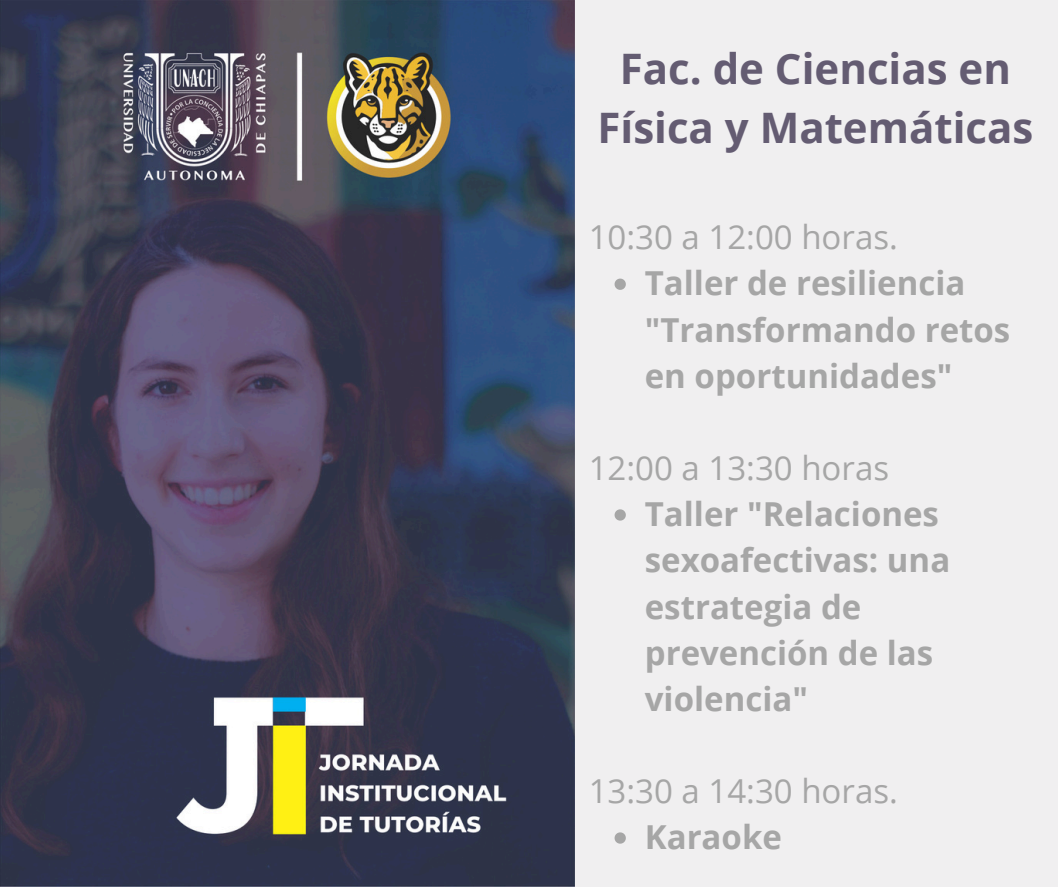
<style>
.page{position:relative;width:1058px;height:887px;background:#fff}
.page>*{position:absolute;margin:0;border:0;box-sizing:border-box;transform-origin:0 0}
.t1{font:700 42px/58.5px "Open Sans";color:#645c72;text-align:center}
.t2{font:700 33px/46.2px "Open Sans";color:#a6a6a6}
.t3{font:33px "Open Sans";color:#a6a6a6}
</style>
<div class="page">
<div style="left:0;top:0;width:1058px;height:886px;background:#f0eff0"></div>
<img style="left:0;top:0;width:574px;height:886px">
<svg style="left:614px;top:278px;width:12px;height:12px"></svg>
<svg style="left:614px;top:509px;width:12px;height:11px"></svg>
<svg style="left:614px;top:832px;width:12px;height:11px"></svg>
<h1 class="t1" style="left:597px;top:39px;width:437px">Fac. de Ciencias en<br>Física y Matemáticas</h1>
<p class="t3" style="left:588px;top:214px;width:311px">10:30 a 12:00 horas.</p>
<p class="t2" style="left:645px;top:259px;width:367px">Taller de resiliencia "Transformando retos en oportunidades"</p>
<p class="t3" style="left:588px;top:445px;width:302px">12:00 a 13:30 horas</p>
<p class="t2" style="left:645px;top:490px;width:307px">Taller "Relaciones sexoafectivas: una estrategia de prevención de las violencia"</p>
<p class="t3" style="left:588px;top:767px;width:311px">13:30 a 14:30 horas.</p>
<p class="t2" style="left:645px;top:813px;width:139px">Karaoke</p>
</div>
